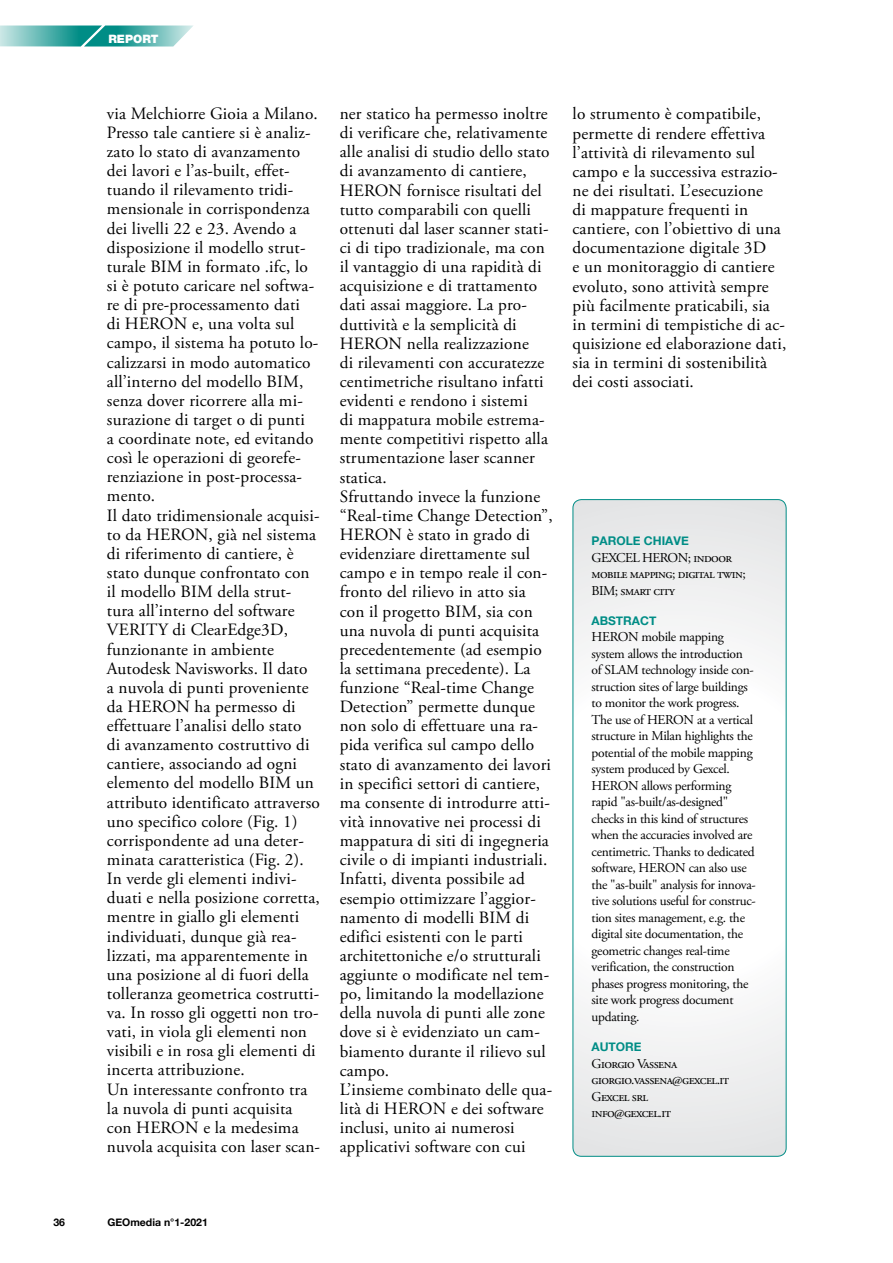
<style>
.page{position:relative;width:893px;height:1263px;background:#fff}
.page>*{position:absolute;margin:0;border:0;box-sizing:border-box;transform-origin:0 0}
.t1{font:17.25px/19.2px "Adobe Garamond Pro";letter-spacing:.01em;color:#000}
.t2{font:13.5px/16.5px "Adobe Garamond Pro";letter-spacing:-.02em;color:#000}
.t3{font:13.5px/16.5px "Adobe Garamond Pro";letter-spacing:-.04em;color:#000}
.t4{font:700 12px "Helvetica Neue";color:#008d86}
.t5{font:900 11.55px "Helvetica Neue";color:#fff}
.t6{font:700 10.5px "Helvetica Neue";color:#000}
</style>
<div class="page">
<svg style="left:0;top:26px;width:193px;height:21px;background:#5fb7b3"></svg>
<svg style="left:573px;top:500px;width:213px;height:656px"></svg>
<div style="left:573px;top:499px;width:213px;height:658px;border:1px solid #008d86;border-radius:9px"></div>
<p class="t5" style="left:108px;top:32px;width:52px">REPORT</p>
<p class="t1" style="left:107px;top:104px;width:215px">via Melchiorre Gioia a Milano.<br>Presso tale cantiere si è analiz&shy;zato lo stato di avanzamento dei lavori e l’as-built, effet&shy;tuando il rilevamento tridi&shy;mensionale in corrispondenza dei livelli 22 e 23. Avendo a disposizione il modello strut&shy;turale BIM in formato .ifc, lo si è potuto caricare nel softwa&shy;re di pre-processamento dati<br>di HERON e, una volta sul campo, il sistema ha potuto lo&shy;calizzarsi in modo automatico all’interno del modello BIM, senza dover ricorrere alla mi&shy;surazione di target o di punti<br>a coordinate note, ed evitando così le operazioni di georefe&shy;renziazione in post-processa&shy;mento.<br>Il dato tridimensionale acquisi&shy;to da HERON, già nel sistema di riferimento di cantiere, è stato dunque confrontato con il modello BIM della strut&shy;tura all’interno del software<br>VERITY di ClearEdge3D, funzionante in ambiente<br>Autodesk Navisworks. Il dato<br>a nuvola di punti proveniente da HERON ha permesso di effettuare l’analisi dello stato<br>di avanzamento costruttivo di cantiere, associando ad ogni elemento del modello BIM un attributo identificato attraverso uno specifico colore (Fig. 1) corrispondente ad una deter&shy;minata caratteristica (Fig. 2).<br>In verde gli elementi indivi&shy;duati e nella posizione corretta, mentre in giallo gli elementi individuati, dunque già rea&shy;lizzati, ma apparentemente in una posizione al di fuori della tolleranza geometrica costrutti&shy;va. In rosso gli oggetti non tro&shy;vati, in viola gli elementi non visibili e in rosa gli elementi di incerta attribuzione.<br>Un interessante confronto tra la nuvola di punti acquisita con HERON e la medesima nuvola acquisita con laser scan-</p>
<p class="t1" style="left:340px;top:105px;width:214px">ner statico ha permesso inoltre di verificare che, relativamente alle analisi di studio dello stato di avanzamento di cantiere,<br>HERON fornisce risultati del tutto comparabili con quelli ottenuti dal laser scanner stati&shy;ci di tipo tradizionale, ma con il vantaggio di una rapidità di acquisizione e di trattamento dati assai maggiore. La pro&shy;duttività e la semplicità di<br>HERON nella realizzazione<br>di rilevamenti con accuratezze centimetriche risultano infatti evidenti e rendono i sistemi<br>di mappatura mobile estrema&shy;mente competitivi rispetto alla strumentazione laser scanner statica.<br>Sfruttando invece la funzione “Real-time Change Detection”,<br>HERON è stato in grado di evidenziare direttamente sul campo e in tempo reale il con&shy;fronto del rilievo in atto sia con il progetto BIM, sia con una nuvola di punti acquisita precedentemente (ad esempio la settimana precedente). La funzione “Real-time Change<br>Detection” permette dunque non solo di effettuare una ra&shy;pida verifica sul campo dello stato di avanzamento dei lavori in specifici settori di cantiere, ma consente di introdurre atti&shy;vità innovative nei processi di mappatura di siti di ingegneria civile o di impianti industriali.<br>Infatti, diventa possibile ad esempio ottimizzare l’aggior&shy;namento di modelli BIM di edifici esistenti con le parti architettoniche e/o strutturali aggiunte o modificate nel tem&shy;po, limitando la modellazione della nuvola di punti alle zone dove si è evidenziato un cam&shy;biamento durante il rilievo sul campo.<br>L’insieme combinato delle qua&shy;lità di HERON e dei software inclusi, unito ai numerosi applicativi software con cui</p>
<p class="t1" style="left:573px;top:105px;width:215px">lo strumento è compatibile, permette di rendere effettiva l’attività di rilevamento sul campo e la successiva estrazio&shy;ne dei risultati. L’esecuzione<br>di mappature frequenti in cantiere, con l’obiettivo di una documentazione digitale 3D<br>e un monitoraggio di cantiere evoluto, sono attività sempre più facilmente praticabili, sia in termini di tempistiche di ac&shy;quisizione ed elaborazione dati, sia in termini di sostenibilità dei costi associati.</p>
<p class="t4" style="left:591px;top:532px;width:99px">PAROLE CHIAVE</p>
<p class="t3" style="left:591px;top:550px;width:156px">GEXCEL HERON; indoor mobile mapping; digital twin;<br>BIM; smart city</p>
<p class="t4" style="left:591px;top:611px;width:66px">ABSTRACT</p>
<p class="t2" style="left:591px;top:629px;width:166px">HERON mobile mapping system allows the introduction of SLAM technology inside con&shy;struction sites of large buildings to monitor the work progress.<br>The use of HERON at a vertical structure in Milan highlights the potential of the mobile mapping system produced by Gexcel.<br>HERON allows performing rapid "as-built/as-designed" checks in this kind of structures when the accuracies involved are centimetric. Thanks to dedicated software, HERON can also use the "as-built" analysis for innova&shy;tive solutions useful for construc&shy;tion sites management, e.g. the digital site documentation, the geometric changes real-time verification, the construction phases progress monitoring, the site work progress document updating.</p>
<p class="t4" style="left:591px;top:1037px;width:52px">AUTORE</p>
<p class="t3" style="left:591px;top:1055px;width:139px">Giorgio Vassena giorgio.vassena@gexcel.it<br>Gexcel srl info@gexcel.it</p>
<p class="t6" style="left:53px;top:1214px;width:13px">36</p>
<p class="t6" style="left:107px;top:1214px;width:102px">GEOmedia n°1-2021</p>
</div>
